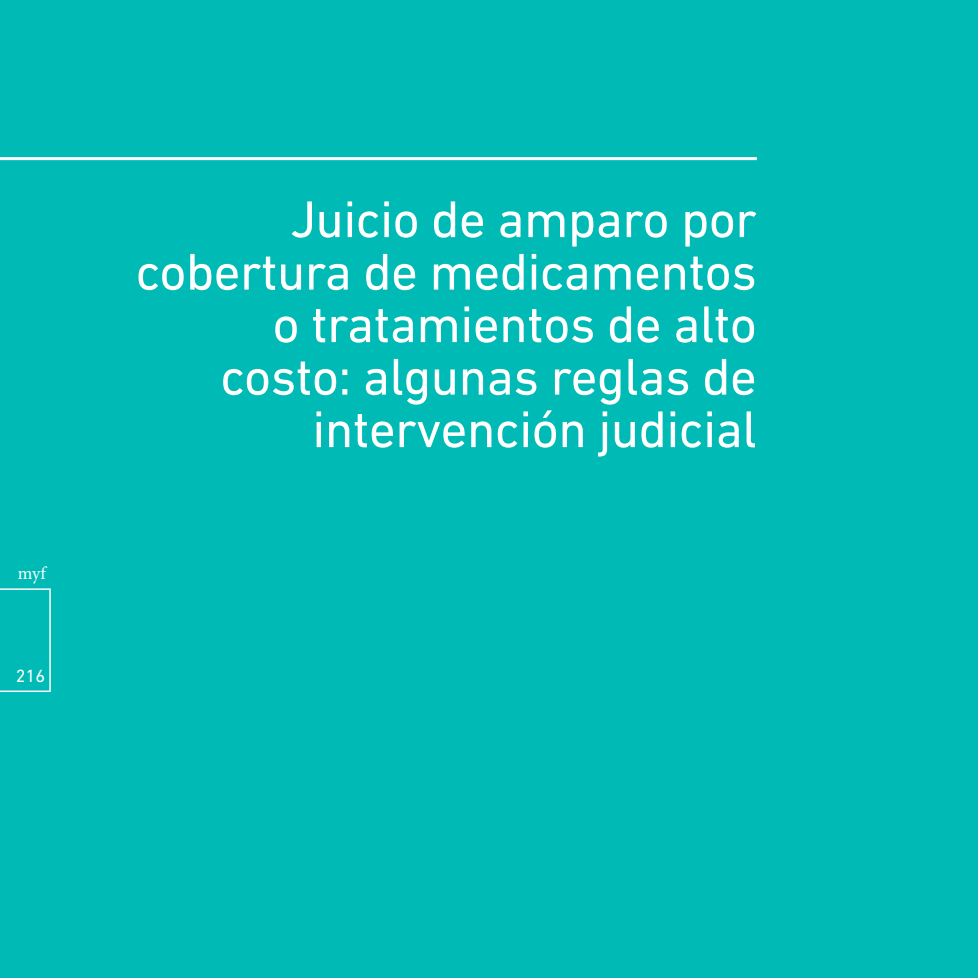
<style>
.page{position:relative;width:978px;height:978px;background:#00bbb5}
.page>*{position:absolute;margin:0;border:0;box-sizing:border-box;transform-origin:0 0}
.t1{font:52.5px/52.5px "DIN Next LT Pro";letter-spacing:-.01em;color:#fff;text-align:right}
.NOT_Cuerpo_minion_9{font:18px "DIN Next LT Pro";color:#fff}
.NOT_Cuerpo_minion_9-2{font:18px "Minion Pro";color:#fff}
</style>
<div class="page">
<svg style="left:0;top:588px;width:51px;height:104px"></svg>
<hr style="left:0;top:157px;width:757px;height:3px;background:#fff">
<p class="NOT_Cuerpo_minion_9-2" style="left:18px;top:561px;width:29px">myf</p>
<p class="NOT_Cuerpo_minion_9" style="left:16px;top:666px;width:31px">216</p>
<p class="t1" style="left:136px;top:192px;width:623px">Juicio de amparo por cobertura de medicamentos o tratamientos de alto costo: algunas reglas de intervención judicial</p>
</div>
